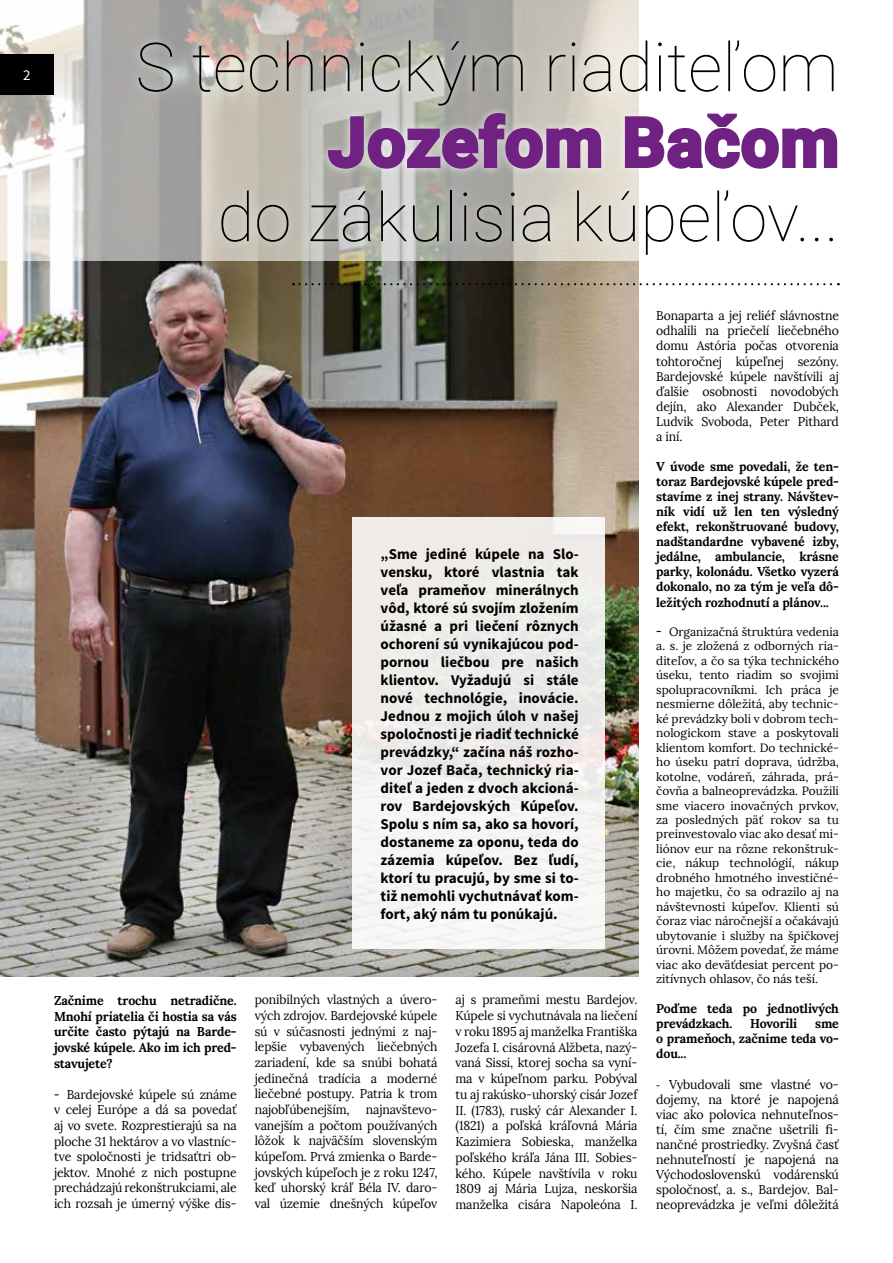
<style>
.page{position:relative;width:893px;height:1263px;background:#fff}
.page>*{position:absolute;margin:0;border:0;box-sizing:border-box;transform-origin:0 0}
.t1{font:100 67.5px "Roboto";color:#000}
.t2{font:700 67.5px "Roboto";letter-spacing:.02em;color:#702283}
.t3{font:700 15px/18px "Source Sans Pro";color:#000;text-align:justify}
.t4{font:15px "Source Sans Pro";color:#fff}
.t5{font:12.75px/15.6px "Lora";letter-spacing:-.01em;color:#000;text-align:justify;scale:.96 1}
.t6{font:700 12.75px/15px "Lora";letter-spacing:-.01em;color:#000;text-align:justify}
.t7{font:12.75px/15px "Lora";letter-spacing:-.01em;color:#000;text-align:justify}
.t8{font:12px/14.4px "Lora";color:#000;text-align:justify}
.s1{font-family:"Calibri";font-size:16.5px}
.s2{font-family:"Calibri";font-size:18px}
.s3{font-family:"Calibri"}
</style>
<div class="page">
<img style="left:0;top:261px;width:638px;height:716px">
<svg style="left:0;top:0;width:639px;height:261px"></svg>
<div style="left:0;top:54px;width:54px;height:40px;background:#000"></div>
<div style="left:353px;top:517px;width:252px;height:432px;background:#efefeb"></div>
<div style="left:130px;top:32px;width:717px;height:231px;background:#fff;opacity:.74"></div>
<svg style="left:326px;top:111px;width:277px;height:60px;background:#b199b2"></svg>
<svg style="left:623px;top:110px;width:216px;height:61px"></svg>
<svg style="left:293px;top:283px;width:546px;height:2px"></svg>
<p class="t4" style="left:23px;top:66px;width:9px">2</p>
<h1 class="t1" style="left:136px;top:20px;width:705px">S technickým riaditeľom</h1>
<h1 class="t2" style="left:328px;top:95px;width:512px">Jozefom Bačom</h1>
<h1 class="t1" style="left:217px;top:170px;width:623px">do zákulisia kúpeľov...</h1>
<p class="t6" style="left:54px;top:993px;width:184px;line-height:15.6px">Začnime trochu netradične.<br>Mnohí priatelia či hostia sa vás určite často pýtajú na Barde&shy;jovské kúpele. Ako im ich pred&shy;stavujete?</p>
<p class="t5" style="left:54px;top:1086px;width:192px"><span class="s1">-</span> Bardejovské kúpele sú známe v celej Európe a dá sa povedať aj vo svete. Rozprestierajú sa na ploche 31 hektárov a vo vlastníc&shy;tve spoločnosti je tridsaťtri ob&shy;jektov. Mnohé z nich postupne prechádzajú rekonštrukciami, ale ich rozsah je úmerný výške dis-</p>
<p class="t3" style="left:381px;top:545px;width:200px">„Sme jediné kúpele na Slo&shy;vensku, ktoré vlastnia tak veľa prameňov minerálnych vôd, ktoré sú svojím zložením úžasné a pri liečení rôznych ochorení sú vynikajúcou pod&shy;pornou liečbou pre našich klientov. Vyžadujú si stále nové technológie, inovácie.<br>Jednou z mojich úloh v našej spoločnosti je riadiť technické prevádzky,“ začína náš rozho&shy;vor Jozef Bača, technický ria&shy;diteľ a jeden z dvoch akcioná&shy;rov Bardejovských Kúpeľov.<br>Spolu s ním sa, ako sa hovorí, dostaneme za oponu, teda do zázemia kúpeľov. Bez ľudí, ktorí tu pracujú, by sme si to&shy;tiž nemohli vychutnávať kom&shy;fort, aký nám tu ponúkajú.</p>
<p class="t5" style="left:255px;top:992px;width:192px">ponibilných vlastných a úvero&shy;vých zdrojov. Bardejovské kúpele sú v súčasnosti jednými z naj&shy;lepšie vybavených liečebných zariadení, kde sa snúbi bohatá jedinečná tradícia a moderné liečebné postupy. Patria k trom najobľúbenejším,</p>
<p class="t5" style="left:255px;top:1102px;width:192px;text-indent:111px">najnavštevo&shy;vanejším a počtom používaných lôžok k najväčším slovenským kúpeľom. Prvá zmienka o Barde&shy;jovských kúpeľoch je z roku 1247, keď uhorský kráľ Béla IV. daro&shy;val územie dnešných kúpeľov</p>
<p class="t5" style="left:455px;top:992px;width:191px">aj s prameňmi mestu Bardejov.<br>Kúpele si vychutnávala na liečení v roku 1895 aj manželka Františka Jozefa I. cisárovná Alžbeta, nazý&shy;vaná Sissi, ktorej socha sa vyní&shy;ma v kúpeľnom parku. Pobýval tu aj rakúsko-uhorský cisár Jozef II. (1783), ruský cár Alexander I. (1821) a poľská kráľovná Mária Kazimiera Sobieska, manželka poľského kráľa Jána III. Sobies&shy;kého. Kúpele navštívila v roku 1809 aj Mária Lujza, neskoršia manželka cisára Napoleóna I.</p>
<p class="t5" style="left:656px;top:308px;width:192px;line-height:15px">Bonaparta a jej reliéf slávnostne odhalili na priečelí liečebného domu Astória počas otvorenia tohtoročnej kúpeľnej sezóny.<br>Bardejovské kúpele navštívili aj ďalšie osobnosti novodobých dejín, ako Alexander Dubček, Ludvik Svoboda, Peter Pithard a iní.</p>
<p class="t6" style="left:656px;top:459px;width:184px">V úvode sme povedali, že ten&shy;toraz Bardejovské kúpele pred&shy;stavíme z inej strany. Návštev&shy;ník vidí už len ten výsledný efekt, rekonštruované budovy, nadštandardne vybavené izby, jedálne, ambulancie, krásne parky, kolonádu. Všetko vyzerá dokonalo, no za tým je veľa dô&shy;ležitých rozhodnutí a plánov...</p>
<p class="t8" style="left:656px;top:625px;width:184px"><span class="s2">-</span> Organizačná štruktúra vedenia a. s. je zložená z odborných ria&shy;diteľov, a čo sa týka technického úseku, tento riadim so svojimi spolupracovníkmi. Ich práca je nesmierne dôležitá, aby technic&shy;ké prevádzky boli v dobrom tech&shy;nologickom stave a poskytovali klientom komfort. Do technické&shy;ho úseku patrí doprava, údržba, kotolne, vodáreň, záhrada, prá&shy;čovňa a balneoprevádzka. Použili sme viacero inovačných prvkov, za posledných päť rokov sa tu preinvestovalo viac ako desať mi&shy;liónov eur na rôzne rekonštruk&shy;cie, nákup technológií, nákup drobného hmotného investičné&shy;ho majetku, čo sa odrazilo aj na návštevnosti kúpeľov. Klienti sú čoraz viac náročnejší a očakávajú ubytovanie i služby na špičkovej úrovni. Môžem povedať, že máme viac ako deväťdesiat percent po&shy;zitívnych ohlasov, čo nás teší.</p>
<p class="t6" style="left:656px;top:1001px;width:184px">Poďme teda po jednotlivých prevádzkach.</p>
<p class="t6" style="left:750px;top:1016px;width:49px">Hovorili</p>
<p class="t6" style="left:656px;top:1016px;width:184px;text-indent:159px">sme o prameňoch, začnime teda vo&shy;dou...</p>
<p class="t7" style="left:656px;top:1076px;width:184px"><span class="s3">-</span> Vybudovali sme vlastné vo&shy;dojemy, na ktoré je napojená viac ako polovica nehnuteľnos&shy;tí, čím sme značne ušetrili fi&shy;nančné prostriedky. Zvyšná časť nehnuteľností je napojená na Východoslovenskú vodárenskú spoločnosť, a. s., Bardejov. Bal&shy;neoprevádzka je veľmi dôležitá</p>
</div>
